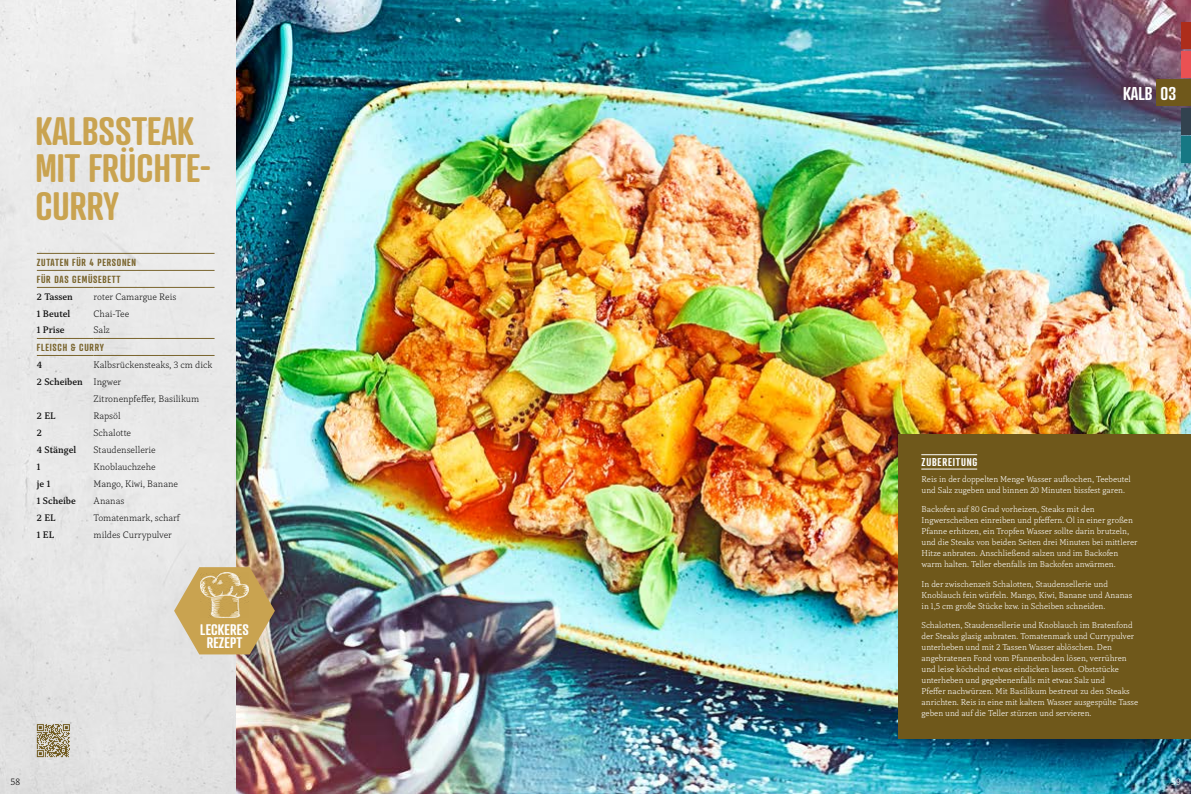
<style>
.page{position:relative;width:1191px;height:794px;background:#fff}
.page>*{position:absolute;margin:0;border:0;box-sizing:border-box;transform-origin:0 0}
.t1{font:600 38.4px/37.9px "Atrament";color:#c9a350}
.t2{font:600 18px "Atrament";color:#fff}
.t3{font:600 14.8px/13.3px "Atrament";letter-spacing:.01em;color:#fff;text-align:center}
.t4{font:600 11px "Atrament";letter-spacing:.07em;color:#fff}
.t5{font:300 10px "Capitolina";color:#000}
.t6{font:600 10px "Capitolina";color:#000}
.t7{font:600 10px/17px "Atrament";letter-spacing:.07em;color:#6f581b}
.t8{font:300 10px "Capitolina";color:#fff}
.t9{font:300 9px/11px "Capitolina";color:#fff}
.s1{font-weight:300}
</style>
<div class="page">
<div style="left:0;top:0;width:237px;height:794px;background:#e8e8e8"></div>
<img style="left:237px;top:0;width:954px;height:794px">
<div style="left:899px;top:434px;width:292px;height:305px;background:#6f581b"></div>
<hr style="left:921px;top:454px;width:56px;height:1px;background:#fff">
<hr style="left:921px;top:469px;width:56px;height:1px;background:#fff">
<svg style="left:37px;top:724px;width:33px;height:33px"></svg>
<svg style="left:174px;top:567px;width:101px;height:87px;background:#c7aa70"></svg>
<img style="left:201px;top:572px;width:47px;height:46px">
<hr style="left:37px;top:253px;width:57px;height:1px;background:#6f581b">
<hr style="left:94px;top:253px;width:120px;height:1px;background:#6f581b">
<hr style="left:37px;top:270px;width:57px;height:1px;background:#6f581b">
<hr style="left:94px;top:270px;width:120px;height:1px;background:#6f581b">
<hr style="left:37px;top:287px;width:57px;height:1px;background:#6f581b">
<hr style="left:94px;top:287px;width:120px;height:1px;background:#6f581b">
<hr style="left:37px;top:338px;width:57px;height:1px;background:#6f581b">
<hr style="left:94px;top:338px;width:120px;height:1px;background:#6f581b">
<hr style="left:37px;top:355px;width:57px;height:1px;background:#6f581b">
<hr style="left:94px;top:355px;width:120px;height:1px;background:#6f581b">
<div style="left:1181px;top:51px;width:10px;height:26px;background:#ea5153"></div>
<div style="left:1181px;top:23px;width:10px;height:26px;background:#ad2d1b"></div>
<div style="left:1156px;top:80px;width:35px;height:26px;background:#6f581b"></div>
<div style="left:1181px;top:108px;width:10px;height:27px;background:#32424f"></div>
<div style="left:1181px;top:137px;width:10px;height:26px;background:#167884"></div>
<h1 class="t1" style="left:35px;top:111px;width:177px">KALBSSTEAK<br>MIT FRÜCHTE-<br>CURRY</h1>
<p class="t7" style="left:37px;top:253px;width:101px">ZUTATEN FÜR 4 PERSONEN<br>FÜR DAS GEMÜSEBETT</p>
<p class="t6" style="left:37px;top:291px;width:38px">2 Tassen</p>
<p class="t5" style="left:94px;top:291px;width:84px">roter Camargue Reis</p>
<p class="t6" style="left:37px;top:307px;width:35px">1 Beutel</p>
<p class="t5" style="left:94px;top:308px;width:37px">Chai-Tee</p>
<p class="t6" style="left:37px;top:324px;width:29px">1 Prise</p>
<p class="t5" style="left:94px;top:324px;width:18px">Salz</p>
<p class="t7" style="left:37px;top:339px;width:68px">FLEISCH &amp; CURRY</p>
<p class="t6" style="left:37px;top:359px;width:7px">4</p>
<p class="t5" style="left:94px;top:359px;width:120px">Kalbsrückensteaks, 3 cm dick</p>
<p class="t6" style="left:37px;top:375px;width:86px">2 Scheiben <span class="s1">Ingwer</span></p>
<p class="t5" style="left:94px;top:393px;width:107px">Zitronenpfeffer, Basilikum</p>
<p class="t6" style="left:37px;top:409px;width:20px">2 EL</p>
<p class="t5" style="left:94px;top:410px;width:29px">Rapsöl</p>
<p class="t6" style="left:37px;top:426px;width:7px">2</p>
<p class="t5" style="left:94px;top:427px;width:39px">Schalotte</p>
<p class="t6" style="left:37px;top:443px;width:41px">4 Stängel</p>
<p class="t5" style="left:94px;top:444px;width:64px">Staudensellerie</p>
<p class="t6" style="left:37px;top:460px;width:5px">1</p>
<p class="t5" style="left:94px;top:461px;width:64px">Knoblauchzehe</p>
<p class="t6" style="left:37px;top:477px;width:15px">je 1</p>
<p class="t5" style="left:94px;top:478px;width:86px">Mango, Kiwi, Banane</p>
<p class="t6" style="left:37px;top:495px;width:40px">1 Scheibe</p>
<p class="t5" style="left:94px;top:495px;width:32px">Ananas</p>
<p class="t6" style="left:37px;top:512px;width:20px">2 EL</p>
<p class="t5" style="left:94px;top:512px;width:88px">Tomatenmark, scharf</p>
<p class="t6" style="left:37px;top:529px;width:19px">1 EL</p>
<p class="t5" style="left:94px;top:529px;width:80px">mildes Currypulver</p>
<h3 class="t3" style="left:200px;top:622px;width:50px">LECKERES<br>REZEPT</h3>
<h2 class="t2" style="left:1123px;top:82px;width:55px">KALB 03</h2>
<p class="t4" style="left:921px;top:455px;width:57px">ZUBEREITUNG</p>
<p class="t9" style="left:921px;top:473px;width:211px">Reis in der doppelten Menge Wasser aufkochen, Teebeutel und Salz zugeben und binnen 20 Minuten bissfest garen.</p>
<p class="t9" style="left:921px;top:504px;width:217px">Backofen auf 80 Grad vorheizen, Steaks mit den Ingwerscheiben einreiben und pfeffern. Öl in einer großen Pfanne erhitzen, ein Tropfen Wasser sollte darin brutzeln, und die Steaks von beiden Seiten drei Minuten bei mittlerer Hitze anbraten. Anschließend salzen und im Backofen warm halten. Teller ebenfalls im Backofen anwärmen.</p>
<p class="t9" style="left:921px;top:578px;width:212px">In der zwischenzeit Schalotten, Staudensellerie und<br>Knoblauch fein würfeln. Mango, Kiwi, Banane und Ananas in 1,5 cm große Stücke bzw. in Scheiben schneiden.</p>
<p class="t9" style="left:921px;top:620px;width:218px">Schalotten, Staudensellerie und Knoblauch im Bratenfond der Steaks glasig anbraten. Tomatenmark und Currypulver unterheben und mit 2 Tassen Wasser ablöschen. Den angebratenen Fond vom Pfannenboden lösen, verrühren und leise köchelnd etwas eindicken lassen. Obststücke unterheben und gegebenenfalls mit etwas Salz und<br>Pfeffer nachwürzen. Mit Basilikum bestreut zu den Steaks anrichten. Reis in eine mit kaltem Wasser ausgespülte Tasse geben und auf die Teller stürzen und servieren.</p>
<p class="t5" style="left:11px;top:775px;width:11px">58</p>
<p class="t8" style="left:1171px;top:775px;width:11px">59</p>
</div>
